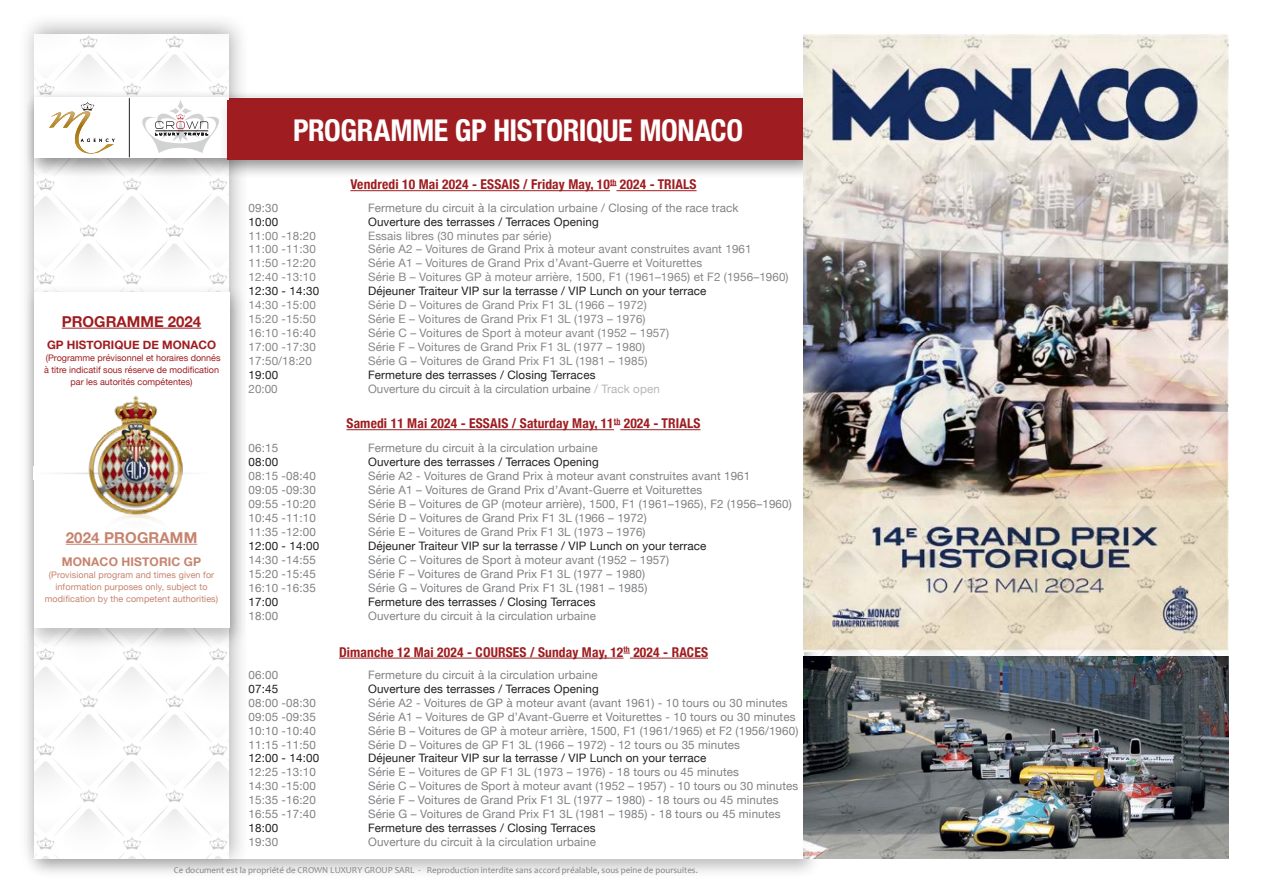
<style>
.page{position:relative;width:1263px;height:893px;background:#fff}
.page>*{position:absolute;margin:0;border:0;box-sizing:border-box;transform-origin:0 0}
.t1{font:700 condensed 30px "Helvetica Neue";letter-spacing:-.015em;color:#fff}
.t2{font:700 15px "Helvetica Neue";color:#9f1d20}
.t3{font:700 15px "Helvetica Neue";letter-spacing:.01em;color:#c6836e}
.t4{font:700 condensed 13.5px "Helvetica Neue";letter-spacing:.01em;color:#9f1d20}
.t5{font:700 12px "Helvetica Neue";letter-spacing:.01em;color:#c6836e}
.t6{font:11.7px "Helvetica Neue";letter-spacing:.01em;color:#808285}
.t7{font:11.7px "Helvetica Neue";letter-spacing:.01em;color:#87878a}
.t8{font:11.7px "Helvetica Neue";letter-spacing:.01em;color:#231f20}
.t9{font:700 11.7px "Helvetica Neue";color:#9f1d20}
.t10{font:9px "Candara";color:#87878a}
.t11{font:9px/12px "Helvetica Neue";letter-spacing:.01em;color:#c6836e;text-align:center}
.t12{font:9px/12px "Helvetica Neue";color:#9f1d20;text-align:center}
.s1{color:#b7b7b9}
</style>
<div class="page">
<div style="left:18px;top:12px;width:232px;height:862px;background:#231f20;opacity:.35"></div>
<img style="left:34px;top:34px;width:195px;height:825px">
<div style="left:24px;top:89px;width:223px;height:89px;background:#231f20;opacity:.3"></div>
<div style="left:34px;top:97px;width:195px;height:60px;background:#fff"></div>
<hr style="left:129px;top:98px;width:1px;height:59px;background:#231f20">
<svg style="left:49px;top:102px;width:66px;height:59px"></svg>
<svg style="left:142px;top:100px;width:75px;height:53px"></svg>
<div style="left:217px;top:92px;width:605px;height:88px;background:#231f20;opacity:.3"></div>
<div style="left:227px;top:100px;width:577px;height:59px;background:#9f1d20"></div>
<div style="left:24px;top:284px;width:223px;height:364px;background:#231f20;opacity:.3"></div>
<div style="left:34px;top:292px;width:195px;height:336px;background:#fff"></div>
<hr style="left:62px;top:328px;width:139px;height:1px;background:#9f1d20">
<hr style="left:66px;top:544px;width:131px;height:1px;background:#c6836e">
<hr style="left:350px;top:190px;width:260px;height:1px;background:#9f1d20">
<hr style="left:616px;top:190px;width:81px;height:1px;background:#9f1d20">
<hr style="left:347px;top:429px;width:267px;height:1px;background:#9f1d20">
<hr style="left:620px;top:429px;width:80px;height:1px;background:#9f1d20">
<hr style="left:339px;top:658px;width:284px;height:1px;background:#9f1d20">
<hr style="left:630px;top:658px;width:78px;height:1px;background:#9f1d20">
<img style="left:58px;top:395px;width:130px;height:127px">
<img style="left:804px;top:34px;width:425px;height:825px">
<h1 class="t1" style="left:315px;top:102px;width:403px">MONACO GRAND PRIX HISTORIQUE</h1>
<h1 class="t1" style="left:293px;top:105px;width:451px">PROGR MME GP HISTORIQUE MONACO</h1>
<p class="t2" style="left:62px;top:309px;width:141px">PROGRAMME 2024</p>
<p class="t9" style="left:47px;top:335px;width:170px">GP HISTORIQUE DE MONACO</p>
<p class="t12" style="left:44px;top:352px;width:178px">(Programme prévisonnel et horaires donnés à titre indicatif sous réserve de modification par les autorités compétentes)</p>
<p class="t3" style="left:66px;top:526px;width:133px">2024 PROGRAMM</p>
<p class="t5" style="left:62px;top:552px;width:141px">MONACO HISTORIC GP</p>
<p class="t11" style="left:45px;top:569px;width:175px">(Provisional program and times given for information purposes only, subject to modification by the competent authorities)</p>
<p class="t4" style="left:350px;top:173px;width:348px">Vendredi 10 Mai 2024 - ESSAIS / Friday May, 10<sup>th</sup> 2024 - TRIALS</p>
<p class="t6" style="left:249px;top:199px;width:31px">09:30</p>
<p class="t6" style="left:368px;top:199px;width:372px">Fermeture du circuit à la circulation urbaine / Closing of the race track</p>
<p class="t8" style="left:249px;top:213px;width:31px">10:00</p>
<p class="t8" style="left:368px;top:213px;width:232px">Ouverture des terrasses / Terraces Opening</p>
<p class="t7" style="left:249px;top:227px;width:69px">11:00 -18:20</p>
<p class="t7" style="left:368px;top:227px;width:185px">Essais libres (30 minutes par série)</p>
<p class="t7" style="left:249px;top:241px;width:69px">11:00 -11:30</p>
<p class="t7" style="left:368px;top:241px;width:385px">Série A2 – Voitures de Grand Prix à moteur avant construites avant 1961</p>
<p class="t7" style="left:249px;top:255px;width:69px">11:50 -12:20</p>
<p class="t7" style="left:368px;top:255px;width:336px">Série A1 – Voitures de Grand Prix d’Avant-Guerre et Voiturettes</p>
<p class="t7" style="left:249px;top:269px;width:69px">12:40 -13:10</p>
<p class="t7" style="left:368px;top:269px;width:422px">Série B – Voitures GP à moteur arrière, 1500, F1 (1961–1965) et F2 (1956–1960)</p>
<p class="t8" style="left:249px;top:283px;width:72px">12:30 - 14:30</p>
<p class="t8" style="left:368px;top:283px;width:340px">Déjeuner Traiteur VIP sur la terrasse / VIP Lunch on your terrace</p>
<p class="t7" style="left:249px;top:297px;width:69px">14:30 -15:00</p>
<p class="t7" style="left:368px;top:297px;width:280px">Série D – Voitures de Grand Prix F1 3L (1966 – 1972)</p>
<p class="t7" style="left:249px;top:311px;width:69px">15:20 -15:50</p>
<p class="t7" style="left:368px;top:311px;width:279px">Série E – Voitures de Grand Prix F1 3L (1973 – 1976)</p>
<p class="t7" style="left:249px;top:325px;width:69px">16:10 -16:40</p>
<p class="t7" style="left:368px;top:325px;width:302px">Série C – Voitures de Sport à moteur avant (1952 – 1957)</p>
<p class="t7" style="left:249px;top:338px;width:69px">17:00 -17:30</p>
<p class="t7" style="left:368px;top:338px;width:279px">Série F – Voitures de Grand Prix F1 3L (1977 – 1980)</p>
<p class="t7" style="left:249px;top:352px;width:65px">17:50/18:20</p>
<p class="t7" style="left:368px;top:352px;width:281px">Série G – Voitures de Grand Prix F1 3L (1981 – 1985)</p>
<p class="t8" style="left:249px;top:366px;width:31px">19:00</p>
<p class="t8" style="left:368px;top:366px;width:229px">Fermeture des terrasses / Closing Terraces</p>
<p class="t7" style="left:249px;top:380px;width:31px">20:00</p>
<p class="t7" style="left:368px;top:380px;width:293px">Ouverture du circuit à la circulation urbaine <span class="s1">/ Track open</span></p>
<p class="t4" style="left:347px;top:412px;width:355px">Samedi 11 Mai 2024 - ESSAIS / Saturday May, 11<sup>th</sup> 2024 - TRIALS</p>
<p class="t6" style="left:249px;top:439px;width:31px">06:15</p>
<p class="t6" style="left:368px;top:439px;width:231px">Fermeture du circuit à la circulation urbaine</p>
<p class="t8" style="left:249px;top:453px;width:31px">08:00</p>
<p class="t8" style="left:368px;top:453px;width:232px">Ouverture des terrasses / Terraces Opening</p>
<p class="t6" style="left:249px;top:467px;width:69px">08:15 -08:40</p>
<p class="t6" style="left:368px;top:467px;width:384px">Série A2 - Voitures de Grand Prix à moteur avant construites avant 1961</p>
<p class="t6" style="left:249px;top:481px;width:69px">09:05 -09:30</p>
<p class="t6" style="left:368px;top:481px;width:336px">Série A1 – Voitures de Grand Prix d’Avant-Guerre et Voiturettes</p>
<p class="t6" style="left:249px;top:495px;width:69px">09:55 -10:20</p>
<p class="t6" style="left:368px;top:495px;width:425px">Série B – Voitures de GP (moteur arrière), 1500, F1 (1961–1965), F2 (1956–1960)</p>
<p class="t6" style="left:249px;top:509px;width:69px">10:45 -11:10</p>
<p class="t6" style="left:368px;top:509px;width:280px">Série D – Voitures de Grand Prix F1 3L (1966 – 1972)</p>
<p class="t6" style="left:249px;top:523px;width:69px">11:35 -12:00</p>
<p class="t6" style="left:368px;top:523px;width:279px">Série E – Voitures de Grand Prix F1 3L (1973 – 1976)</p>
<p class="t8" style="left:249px;top:537px;width:72px">12:00 - 14:00</p>
<p class="t8" style="left:368px;top:537px;width:340px">Déjeuner Traiteur VIP sur la terrasse / VIP Lunch on your terrace</p>
<p class="t6" style="left:249px;top:551px;width:69px">14:30 -14:55</p>
<p class="t6" style="left:368px;top:551px;width:302px">Série C – Voitures de Sport à moteur avant (1952 – 1957)</p>
<p class="t6" style="left:249px;top:565px;width:69px">15:20 -15:45</p>
<p class="t6" style="left:368px;top:565px;width:279px">Série F – Voitures de Grand Prix F1 3L (1977 – 1980)</p>
<p class="t6" style="left:249px;top:579px;width:69px">16:10 -16:35</p>
<p class="t6" style="left:368px;top:579px;width:281px">Série G – Voitures de Grand Prix F1 3L (1981 – 1985)</p>
<p class="t8" style="left:249px;top:593px;width:31px">17:00</p>
<p class="t8" style="left:368px;top:593px;width:229px">Fermeture des terrasses / Closing Terraces</p>
<p class="t6" style="left:249px;top:607px;width:31px">18:00</p>
<p class="t6" style="left:368px;top:607px;width:229px">Ouverture du circuit à la circulation urbaine</p>
<p class="t4" style="left:339px;top:641px;width:370px">Dimanche 12 Mai 2024 - COURSES / Sunday May, 12<sup>th</sup> 2024 - RACES</p>
<p class="t6" style="left:249px;top:666px;width:31px">06:00</p>
<p class="t6" style="left:368px;top:666px;width:231px">Fermeture du circuit à la circulation urbaine</p>
<p class="t8" style="left:249px;top:680px;width:31px">07:45</p>
<p class="t8" style="left:368px;top:680px;width:232px">Ouverture des terrasses / Terraces Opening</p>
<p class="t6" style="left:249px;top:694px;width:69px">08:00 -08:30</p>
<p class="t6" style="left:368px;top:694px;width:421px">Série A2 - Voitures de GP à moteur avant (avant 1961) - 10 tours ou 30 minutes</p>
<p class="t6" style="left:249px;top:708px;width:69px">09:05 -09:35</p>
<p class="t6" style="left:368px;top:708px;width:429px">Série A1 – Voitures de GP d’Avant-Guerre et Voiturettes - 10 tours ou 30 minutes</p>
<p class="t6" style="left:249px;top:722px;width:69px">10:10 -10:40</p>
<p class="t6" style="left:368px;top:722px;width:432px">Série B – Voitures de GP à moteur arrière, 1500, F1 (1961/1965) et F2 (1956/1960)</p>
<p class="t6" style="left:249px;top:736px;width:69px">11:15 -11:50</p>
<p class="t6" style="left:368px;top:736px;width:373px">Série D – Voitures de GP F1 3L (1966 – 1972) - 12 tours ou 35 minutes</p>
<p class="t8" style="left:249px;top:750px;width:72px">12:00 - 14:00</p>
<p class="t8" style="left:368px;top:750px;width:340px">Déjeuner Traiteur VIP sur la terrasse / VIP Lunch on your terrace</p>
<p class="t6" style="left:249px;top:764px;width:69px">12:25 -13:10</p>
<p class="t6" style="left:368px;top:764px;width:372px">Série E – Voitures de GP F1 3L (1973 – 1976) - 18 tours ou 45 minutes</p>
<p class="t6" style="left:249px;top:778px;width:69px">14:30 -15:00</p>
<p class="t6" style="left:368px;top:778px;width:432px">Série C – Voitures de Sport à moteur avant (1952 – 1957) - 10 tours ou 30 minutes</p>
<p class="t6" style="left:249px;top:792px;width:69px">15:35 -16:20</p>
<p class="t6" style="left:368px;top:792px;width:412px">Série F – Voitures de Grand Prix F1 3L (1977 – 1980) - 18 tours ou 45 minutes</p>
<p class="t6" style="left:249px;top:806px;width:69px">16:55 -17:40</p>
<p class="t6" style="left:368px;top:806px;width:414px">Série G – Voitures de Grand Prix F1 3L (1981 – 1985) - 18 tours ou 45 minutes</p>
<p class="t8" style="left:249px;top:820px;width:31px">18:00</p>
<p class="t8" style="left:368px;top:820px;width:229px">Fermeture des terrasses / Closing Terraces</p>
<p class="t6" style="left:249px;top:833px;width:31px">19:30</p>
<p class="t6" style="left:368px;top:833px;width:229px">Ouverture du circuit à la circulation urbaine</p>
<p class="t10" style="left:174px;top:864px;width:526px">Ce document est la propriété de CROWN LUXURY GROUP SARL - Reproduction interdite sans accord préalable, sous peine de poursuites.</p>
</div>
